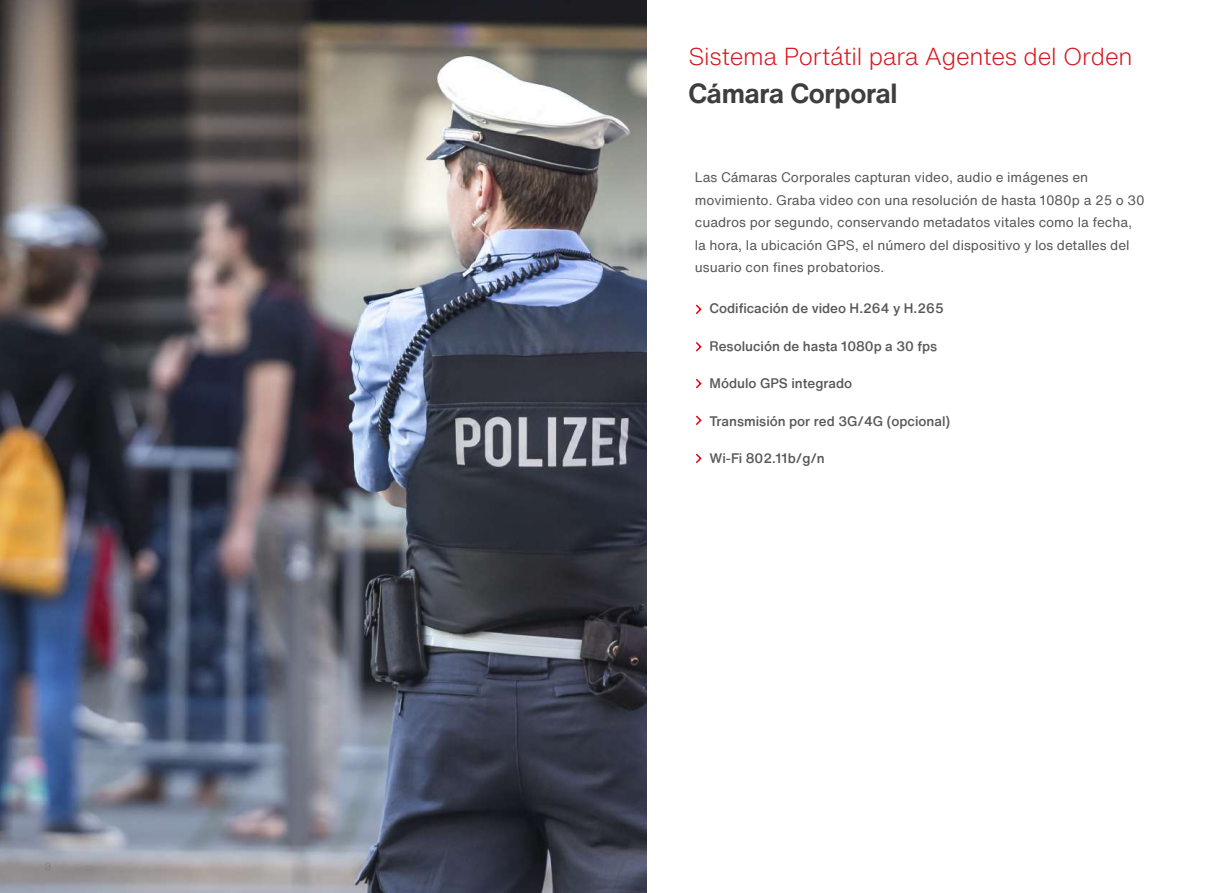
<style>
.page{position:relative;width:1212px;height:893px;background:#fff}
.page>*{position:absolute;margin:0;border:0;box-sizing:border-box;transform-origin:0 0}
.t1{font:700 27px "Helvetica Now Text";letter-spacing:-.01em;color:#3e3e3f}
.t2{font:300 24px "Helvetica Now Text";letter-spacing:-.01em;color:#d7171f}
.t3{font:13.5px/22.5px "Helvetica Now Text";color:#57585a}
.t4{font:500 13.5px "Helvetica Now Text";color:#57585a}
</style>
<div class="page">
<img style="left:0;top:0;width:646px;height:893px">
<svg style="left:696px;top:304px;width:6px;height:10px"></svg>
<svg style="left:696px;top:415px;width:6px;height:10px"></svg>
<svg style="left:696px;top:453px;width:6px;height:10px"></svg>
<svg style="left:696px;top:342px;width:6px;height:10px"></svg>
<svg style="left:696px;top:379px;width:6px;height:10px"></svg>
<h2 class="t2" style="left:688px;top:39px;width:446px">Sistema Portátil para Agentes del Orden</h2>
<h1 class="t1" style="left:688px;top:73px;width:211px">Cámara Corporal</h1>
<p class="t3" style="left:695px;top:166px;width:451px">Las Cámaras Corporales capturan video, audio e imágenes en movimiento. Graba video con una resolución de hasta 1080p a 25 o 30 cuadros por segundo, conservando metadatos vitales como la fecha, la hora, la ubicación GPS, el número del dispositivo y los detalles del usuario con fines probatorios.</p>
<p class="t4" style="left:709px;top:298px;width:236px">Codificación de video H.264 y H.265</p>
<p class="t4" style="left:709px;top:336px;width:229px">Resolución de hasta 1080p a 30 fps</p>
<p class="t4" style="left:709px;top:373px;width:144px">Módulo GPS integrado</p>
<p class="t4" style="left:709px;top:411px;width:242px">Transmisión por red 3G/4G (opcional)</p>
<p class="t4" style="left:709px;top:448px;width:117px">Wi-Fi 802.11b/g/n</p>
</div>
